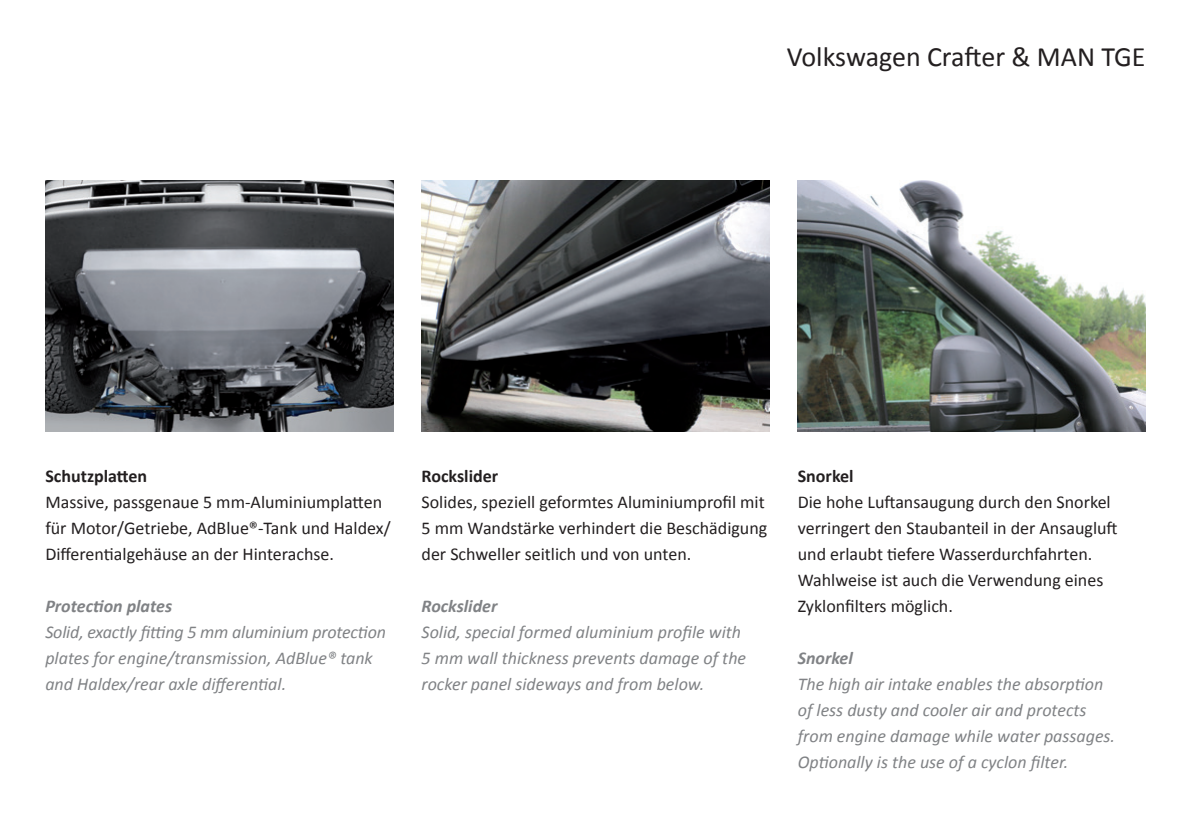
<style>
.page{position:relative;width:1191px;height:840px;background:#fff}
.page>*{position:absolute;margin:0;border:0;box-sizing:border-box;transform-origin:0 0}
.t1{font:28px "Calibri";color:#231f20}
.t2{font:18px "Calibri";color:#231f20}
.t3{font:italic 18px/26px "Calibri";color:#808285}
.t4{font:italic 700 18px "Calibri";color:#808285}
.t5{font:700 18px "Calibri";color:#231f20}
</style>
<div class="page">
<img style="left:45px;top:180px;width:348px;height:251px">
<img style="left:797px;top:180px;width:348px;height:251px">
<img style="left:421px;top:180px;width:348px;height:251px">
<p class="t1" style="left:787px;top:39px;width:360px">Volkswagen Crafter &amp; MAN TGE</p>
<p class="t5" style="left:45px;top:464px;width:103px">Schutzplatten</p>
<p class="t2" style="left:45px;top:490px;width:338px">Massive, passgenaue 5 mm-Aluminiumplatten</p>
<p class="t2" style="left:45px;top:516px;width:347px">für Motor/Getriebe, AdBlue®-Tank und Haldex/</p>
<p class="t2" style="left:45px;top:542px;width:290px">Differentialgehäuse an der Hinterachse.</p>
<p class="t4" style="left:45px;top:594px;width:128px">Protection plates</p>
<p class="t3" style="left:45px;top:617px;width:342px">Solid, exactly fitting 5 mm aluminium protection</p>
<p class="t3" style="left:45px;top:643px;width:329px">plates for engine/transmission, AdBlue® tank and Haldex/rear axle differential.</p>
<p class="t5" style="left:421px;top:464px;width:78px">Rockslider</p>
<p class="t2" style="left:421px;top:490px;width:345px">Solides, speziell geformtes Aluminiumprofil mit</p>
<p class="t2" style="left:421px;top:516px;width:347px">5 mm Wandstärke verhindert die Beschädigung</p>
<p class="t2" style="left:421px;top:542px;width:271px">der Schweller seitlich und von unten.</p>
<p class="t4" style="left:421px;top:594px;width:77px">Rockslider</p>
<p class="t3" style="left:421px;top:617px;width:321px">Solid, special formed aluminium profile with</p>
<p class="t3" style="left:421px;top:643px;width:326px">5 mm wall thickness prevents damage of the</p>
<p class="t3" style="left:421px;top:669px;width:284px">rocker panel sideways and from below.</p>
<p class="t5" style="left:797px;top:464px;width:57px">Snorkel</p>
<p class="t2" style="left:797px;top:490px;width:314px">Die hohe Luftansaugung durch den Snorkel</p>
<p class="t2" style="left:797px;top:516px;width:321px">verringert den Staubanteil in der Ansaugluft</p>
<p class="t2" style="left:797px;top:542px;width:296px">und erlaubt tiefere Wasserdurchfahrten.</p>
<p class="t2" style="left:797px;top:568px;width:307px">Wahlweise ist auch die Verwendung eines</p>
<p class="t2" style="left:797px;top:594px;width:157px">Zyklonfilters möglich.</p>
<p class="t4" style="left:797px;top:646px;width:57px">Snorkel</p>
<p class="t3" style="left:797px;top:669px;width:307px">The high air intake enables the absorption</p>
<p class="t3" style="left:797px;top:695px;width:290px">of less dusty and cooler air and protects</p>
<p class="t3" style="left:797px;top:721px;width:319px">from engine damage while water passages.</p>
<p class="t3" style="left:797px;top:747px;width:272px">Optionally is the use of a cyclon filter.</p>
</div>
